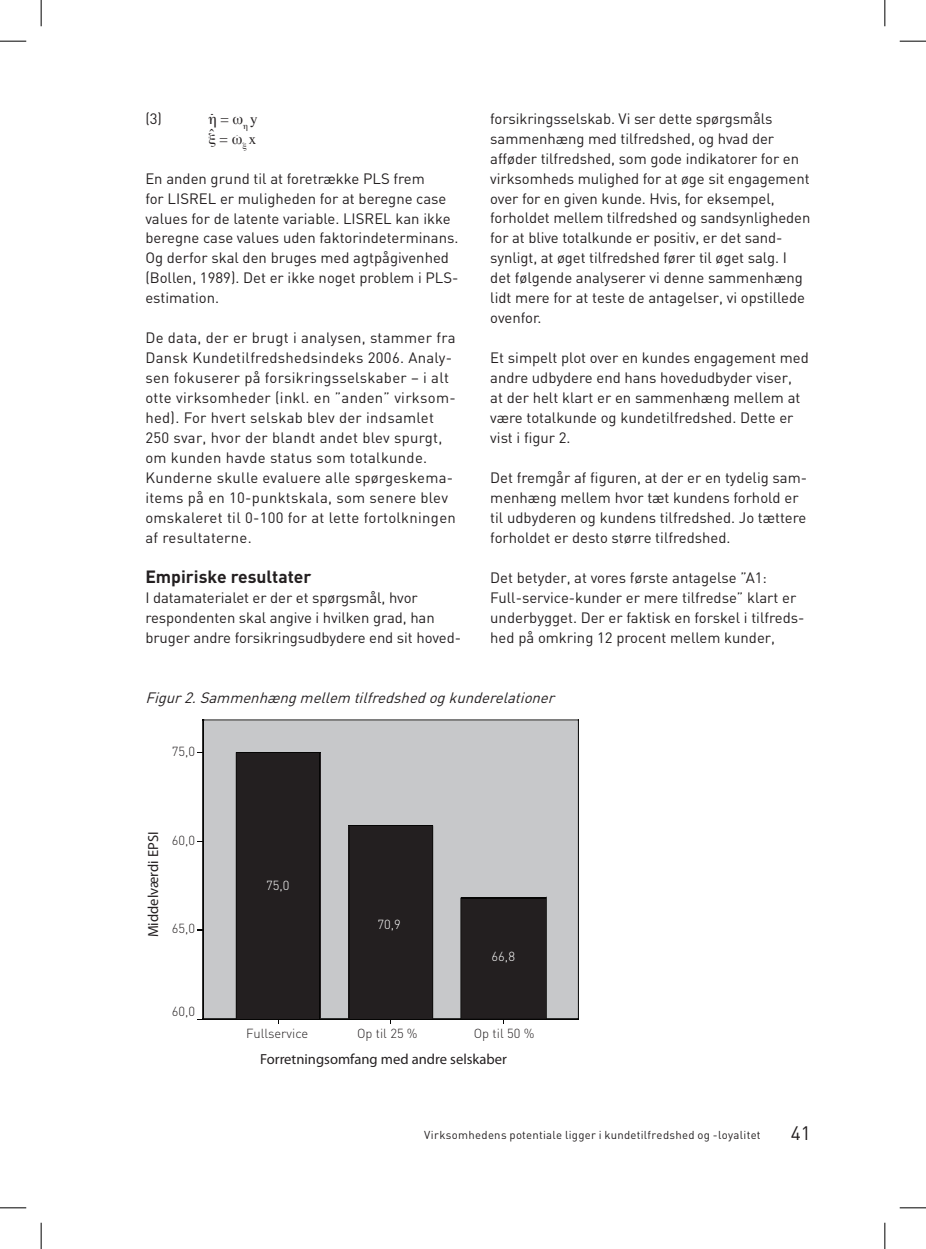
<style>
.page{position:relative;width:926px;height:1249px;background:#fff}
.page>*{position:absolute;margin:0;border:0;box-sizing:border-box;transform-origin:0 0}
.t1{font:19.25px "DIN";color:#231f20}
.t2{font:700 17.5px "DIN";color:#231f20}
.t3{font:14.88px/19.9px "DIN";color:#231f20}
.t4{font:14.88px/19.9px "DIN";letter-spacing:.02em;color:#231f20}
.t5{font:italic 14.88px "DIN";color:#231f20}
.t6{font:14.88px "Times";color:#231f20}
.t7{font:14.53px "Myriad Pro";color:#231f20}
.t8{font:300 12.95px "DIN";color:#231f20}
.t9{font:300 12.95px "DIN";color:#fff}
.t10{font:11.38px "DIN";letter-spacing:.025em;color:#231f20}
.t11{font:8.58px "Times";color:#231f20}
</style>
<div class="page">
<div style="left:203px;top:720px;width:375px;height:298px;background:#c7c8ca"></div>
<hr style="left:203px;top:719px;width:375px;height:1px;background:#050504">
<hr style="left:578px;top:719px;width:1px;height:299px;background:#050504">
<hr style="left:202px;top:719px;width:1px;height:299px;background:#050504">
<hr style="left:203px;top:1018px;width:375px;height:1px;background:#050504">
<hr style="left:203px;top:719px;width:1px;height:299px;background:#050504">
<div style="left:236px;top:752px;width:84px;height:266px;background:#231f20"></div>
<svg style="left:236px;top:753px;width:1px;height:265px"></svg>
<hr style="left:319px;top:752px;width:1px;height:266px;background:#050504">
<hr style="left:236px;top:752px;width:84px;height:1px;background:#050504">
<div style="left:349px;top:826px;width:84px;height:192px;background:#231f20"></div>
<svg style="left:349px;top:827px;width:1px;height:191px"></svg>
<svg style="left:432px;top:826px;width:1px;height:192px"></svg>
<hr style="left:349px;top:825px;width:84px;height:1px;background:#050504">
<svg style="left:460px;top:896px;width:87px;height:127px;background:#282425"></svg>
<hr style="left:461px;top:896px;width:85px;height:2px;background:#050504">
<svg style="left:0;top:41px;width:26px;height:1px"></svg>
<svg style="left:899px;top:41px;width:27px;height:1px"></svg>
<svg style="left:0;top:1207px;width:26px;height:1px"></svg>
<svg style="left:899px;top:1207px;width:27px;height:1px"></svg>
<svg style="left:41px;top:0;width:1px;height:26px"></svg>
<svg style="left:41px;top:1222px;width:1px;height:26px"></svg>
<svg style="left:884px;top:0;width:1px;height:26px"></svg>
<svg style="left:884px;top:1222px;width:1px;height:26px"></svg>
<p class="t3" style="left:145px;top:108px;width:18px">(3)</p>
<p class="t6" style="left:208px;top:105px;width:36px">η = ὠ</p>
<p class="t6" style="left:209px;top:105px;width:8px">â</p>
<p class="t11" style="left:243px;top:118px;width:16px">η <sup>у</sup></p>
<p class="t6" style="left:208px;top:125px;width:49px">ξ = ὠ<sub>ξ</sub> х</p>
<p class="t3" style="left:145px;top:168px;width:315px">En anden grund til at foretrække PLS frem<br>for LISREL er muligheden for at beregne case values for de latente variable. LISREL kan ikke beregne case values uden faktorindeterminans.<br>Og derfor skal den bruges med agtpågivenhed (Bollen, 1989). Det er ikke noget problem i PLS&shy;estimation.</p>
<p class="t4" style="left:145px;top:328px;width:312px">De data, der er brugt i analysen, stammer fra Dansk Kundetilfredshedsindeks 2006. Analy&shy;sen fokuserer på forsikringsselskaber – i alt otte virksomheder (inkl. en ”anden” virksom&shy;hed). For hvert selskab blev der indsamlet 250 svar, hvor der blandt andet blev spurgt, om kunden havde status som totalkunde.<br>Kunderne skulle evaluere alle spørgeskema&shy;items på en 10-punktskala, som senere blev omskaleret til 0-100 for at lette fortolkningen af resultaterne.</p>
<p class="t2" style="left:145px;top:564px;width:167px">Empiriske resultater</p>
<p class="t3" style="left:145px;top:587px;width:317px">I datamaterialet er der et spørgsmål, hvor respondenten skal angive i hvilken grad, han bruger andre forsikringsudbydere end sit hoved-</p>
<p class="t6" style="left:208px;top:120px;width:8px">â</p>
<p class="t3" style="left:490px;top:108px;width:321px">forsikringsselskab. Vi ser dette spørgsmåls sammenhæng med tilfredshed, og hvad der afføder tilfredshed, som gode indikatorer for en virksomheds mulighed for at øge sit engagement over for en given kunde. Hvis, for eksempel, forholdet mellem tilfredshed og sandsynligheden for at blive totalkunde er positiv, er det sand&shy;synligt, at øget tilfredshed fører til øget salg. I det følgende analyserer vi denne sammenhæng lidt mere for at teste de antagelser, vi opstillede ovenfor.</p>
<p class="t3" style="left:490px;top:348px;width:320px">Et simpelt plot over en kundes engagement med andre udbydere end hans hovedudbyder viser,<br>at der helt klart er en sammenhæng mellem at være totalkunde og kundetilfredshed. Dette er vist i figur 2.</p>
<p class="t3" style="left:490px;top:468px;width:318px">Det fremgår af figuren, at der er en tydelig sam&shy;menhæng mellem hvor tæt kundens forhold er til udbyderen og kundens tilfredshed. Jo tættere forholdet er desto større tilfredshed.</p>
<p class="t3" style="left:490px;top:567px;width:316px">Det betyder, at vores første antagelse ”A1:<br>Full-service-kunder er mere tilfredse” klart er underbygget. Der er faktisk en forskel i tilfreds&shy;hed på omkring 12 procent mellem kunder,</p>
<p class="t5" style="left:145px;top:688px;width:415px">Figur2.Sammenhængmellem tilfredshedogkunderelationer</p>
<p class="t8" style="left:172px;top:742px;width:25px">75,0</p>
<p class="t7" style="left:144px;top:937px;width:107px;rotate:-90deg">Middelværdi EPSI</p>
<p class="t8" style="left:172px;top:831px;width:25px">60,0</p>
<p class="t8" style="left:172px;top:919px;width:25px">65,0</p>
<p class="t8" style="left:172px;top:1002px;width:25px">60,0</p>
<p class="t9" style="left:266px;top:876px;width:25px">75,0</p>
<p class="t9" style="left:377px;top:914px;width:25px">70,9</p>
<p class="t9" style="left:491px;top:947px;width:25px">66,8</p>
<p class="t8" style="left:246px;top:1024px;width:63px">Fullservice</p>
<p class="t8" style="left:357px;top:1024px;width:62px">Op til 25 %</p>
<p class="t8" style="left:474px;top:1024px;width:62px">Op til 50 %</p>
<p class="t7" style="left:260px;top:1050px;width:248px">Forretningsomfang med andre selskaber</p>
<p class="t10" style="left:424px;top:1127px;width:338px">Virksomhedens potentiale ligger i kundetilfredshed og -loyalitet</p>
<p class="t1" style="left:790px;top:1121px;width:22px">41</p>
</div>
